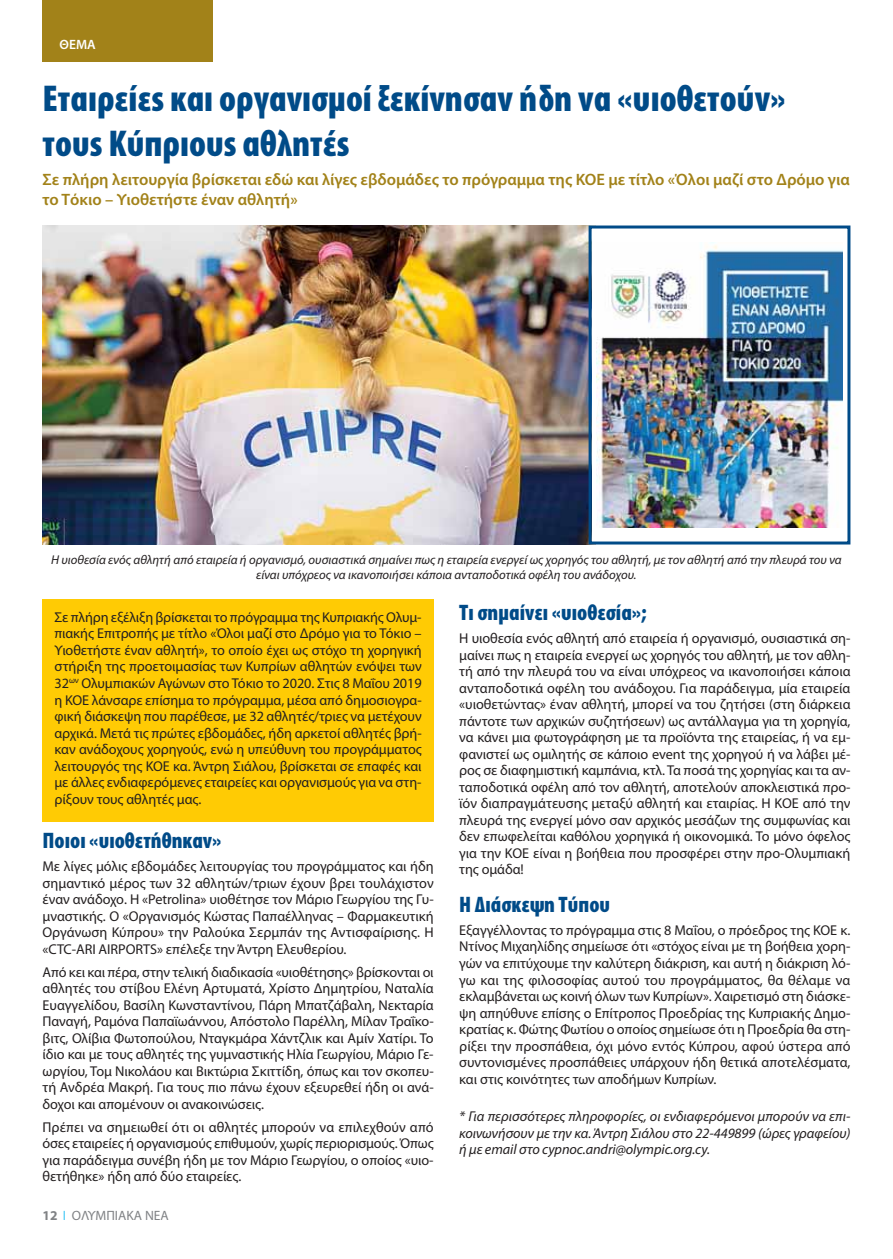
<style>
.page{position:relative;width:893px;height:1259px;background:#fff}
.page>*{position:absolute;margin:0;border:0;box-sizing:border-box;transform-origin:0 0}
.t1{font:700 37.5px/45px "Myriad Condensed Greek";color:#004b88}
.t2{font:700 22.5px "Myriad Condensed Greek";color:#004b88}
.t3{font:600 16.5px/19.8px "Myriad Pro";color:#a28219}
.t4{font:14.25px/16.5px "Myriad Pro";letter-spacing:-.005em;color:#231f20;text-align:justify}
.t5{font:italic 14.25px/16.5px "Myriad Pro";letter-spacing:-.005em;color:#231f20;text-align:justify}
.t6{font:13.5px "Myriad Pro";color:#808285}
.t7{font:600 13.5px "Myriad Pro";color:#fff}
.t8{font:italic 12.75px/15.3px "Myriad Pro";color:#231f20;text-align:center}
.s1{font-family:"CF Helvetica"}
.s2{font-weight:700}
.s3{color:#44c8f5}
</style>
<div class="page">
<div style="left:43px;top:0;width:170px;height:62px;background:#a28219"></div>
<div style="left:43px;top:599px;width:391px;height:222px;background:#ffcb04"></div>
<img style="left:43px;top:225px;width:546px;height:319px">
<img style="left:596px;top:242px;width:247px;height:286px">
<div style="left:589px;top:225px;width:261px;height:319px;border:3px solid #004b88"></div>
<p class="t7" style="left:60px;top:37px;width:38px">ΘΕΜΑ</p>
<h1 class="t1" style="left:43px;top:81px;width:745px">Εταιρείες και οργανισμοί ξεκίνησαν ήδη να <span class="s1">«</span>υιοθετούν<span class="s1">» </span>τους Κύπριους αθλητές</h1>
<p class="t3" style="left:43px;top:170px;width:809px">Σε πλήρη λειτουργία βρίσκεται εδώ και λίγες εβδομάδες το πρόγραμμα της ΚΟΕ με τίτλο «Όλοι μαζί στο Δρόμο για το Τόκιο – Υιοθετήστε έναν αθλητή»</p>
<p class="t8" style="left:51px;top:553px;width:792px">Η υιοθεσία ενός αθλητή από εταιρεία ή οργανισμό, ουσιαστικά σημαίνει πως η εταιρεία ενεργεί ως χορηγός του αθλητή, με τον αθλητή από την πλευρά του να είναι υπόχρεος να ικανοποιήσει κάποια ανταποδοτικά οφέλη του ανάδοχου.</p>
<p class="t4" style="left:55px;top:610px;width:369px">Σε πλήρη εξέλιξη βρίσκεται το πρόγραμμα της Κυπριακής Ολυμ&shy;πιακής Επιτροπής με τίτλο «Όλοι μαζί στο Δρόμο για το Τόκιο – Υιοθετήστε έναν αθλητή», το οποίο έχει ως στόχο τη χορηγική στήριξη της προετοιμασίας των Κυπρίων αθλητών ενόψει των 32<sup>ων</sup> Ολυμπιακών Αγώνων στο Τόκιο το 2020. Στις 8 Μαΐου 2019 η ΚΟΕ λάνσαρε επίσημα το πρόγραμμα, μέσα από δημοσιογρα&shy;φική διάσκεψη που παρέθεσε, με 32 αθλητές/τριες να μετέχουν αρχικά. Μετά τις πρώτες εβδομάδες, ήδη αρκετοί αθλητές βρή&shy;καν ανάδοχους χορηγούς, ενώ η υπεύθυνη του προγράμματος λειτουργός της ΚΟΕ κα. Άντρη Σιάλου, βρίσκεται σε επαφές και με άλλες ενδιαφερόμενες εταιρείες και οργανισμούς για να στη&shy;ρίξουν τους αθλητές μας.</p>
<h2 class="t2" style="left:459px;top:605px;width:189px">Τι σημαίνει <span class="s1">«</span>υιοθεσία<span class="s1">»</span>;</h2>
<p class="t4" style="left:459px;top:631px;width:393px">Η υιοθεσία ενός αθλητή από εταιρεία ή οργανισμό, ουσιαστικά ση&shy;μαίνει πως η εταιρεία ενεργεί ως χορηγός του αθλητή, με τον αθλη&shy;τή από την πλευρά του να είναι υπόχρεος να ικανοποιήσει κάποια ανταποδοτικά οφέλη του ανάδοχου. Για παράδειγμα, μία εταιρεία «υιοθετώντας» έναν αθλητή, μπορεί να του ζητήσει (στη διάρκεια πάντοτε των αρχικών συζητήσεων) ως αντάλλαγμα για τη χορηγία, να κάνει μια φωτογράφηση με τα προϊόντα της εταιρείας, ή να εμ&shy;φανιστεί ως ομιλητής σε κάποιο event της χορηγού ή να λάβει μέ&shy;ρος σε διαφημιστική καμπάνια, κτλ. Τα ποσά της χορηγίας και τα αν&shy;ταποδοτικά οφέλη από τον αθλητή, αποτελούν αποκλειστικά προ&shy;ϊόν διαπραγμάτευσης μεταξύ αθλητή και εταιρίας. Η ΚΟΕ από την πλευρά της ενεργεί μόνο σαν αρχικός μεσάζων της συμφωνίας και δεν επωφελείται καθόλου χορηγικά ή οικονομικά. Το μόνο όφελος για την ΚΟΕ είναι η βοήθεια που προσφέρει στην προ-Ολυμπιακή της ομάδα!</p>
<h2 class="t2" style="left:459px;top:897px;width:152px">Η Διάσκεψη Τύπου</h2>
<p class="t4" style="left:459px;top:923px;width:393px">Εξαγγέλλοντας το πρόγραμμα στις 8 Μαΐου, ο πρόεδρος της ΚΟΕ κ.<br>Ντίνος Μιχαηλίδης σημείωσε ότι «στόχος είναι με τη βοήθεια χορη&shy;γών να επιτύχουμε την καλύτερη διάκριση, και αυτή η διάκριση λό&shy;γω και της φιλοσοφίας αυτού του προγράμματος, θα θέλαμε να εκλαμβάνεται ως κοινή όλων των Κυπρίων». Χαιρετισμό στη διάσκε&shy;ψη απηύθυνε επίσης ο Επίτροπος Προεδρίας της Κυπριακής Δημο&shy;κρατίας κ. Φώτης Φωτίου ο οποίος σημείωσε ότι η Προεδρία θα στη&shy;ρίξει την προσπάθεια, όχι μόνο εντός Κύπρου, αφού ύστερα από συντονισμένες προσπάθειες υπάρχουν ήδη θετικά αποτελέσματα, και στις κοινότητες των αποδήμων Κυπρίων.</p>
<p class="t5" style="left:459px;top:1109px;width:393px">* Για περισσότερες πληροφορίες, οι ενδιαφερόμενοι μπορούν να επι&shy;κοινωνήσουν με την κα. Άντρη Σιάλου στο 22-449899 (ώρες γραφείου) ή με email στο cypnoc.andri@olympic.org.cy.</p>
<h2 class="t2" style="left:43px;top:833px;width:181px">Ποιοι <span class="s1">«</span>υιοθετήθηκαν<span class="s1">»</span></h2>
<p class="t4" style="left:43px;top:859px;width:393px">Με λίγες μόλις εβδομάδες λειτουργίας του προγράμματος και ήδη σημαντικό μέρος των 32 αθλητών/τριων έχουν βρει τουλάχιστον έναν ανάδοχο. Η «Petrolina» υιοθέτησε τον Μάριο Γεωργίου της Γυ&shy;μναστικής. Ο «Οργανισμός Κώστας Παπαέλληνας – Φαρμακευτική Οργάνωση Κύπρου» την Ραλούκα Σερμπάν της Αντισφαίρισης. Η «CTC-ARI AIRPORTS» επέλεξε την Άντρη Ελευθερίου.</p>
<p class="t4" style="left:43px;top:965px;width:393px">Από κει και πέρα, στην τελική διαδικασία «υιοθέτησης» βρίσκονται οι αθλητές του στίβου Ελένη Αρτυματά, Χρίστο Δημητρίου, Ναταλία Ευαγγελίδου, Βασίλη Κωνσταντίνου, Πάρη Μπατζάβαλη, Νεκταρία Παναγή, Ραμόνα Παπαϊωάννου, Απόστολο Παρέλλη, Μίλαν Τραΐκο&shy;βιτς, Ολίβια Φωτοπούλου, Νταγκμάρα Χάντζλικ και Αμίν Χατίρι. Το ίδιο και με τους αθλητές της γυμναστικής Ηλία Γεωργίου, Μάριο Γε&shy;ωργίου, Τομ Νικολάου και Βικτώρια Σκιττίδη, όπως και τον σκοπευ&shy;τή Ανδρέα Μακρή. Για τους πιο πάνω έχουν εξευρεθεί ήδη οι ανά&shy;δοχοι και απομένουν οι ανακοινώσεις.</p>
<p class="t4" style="left:43px;top:1120px;width:393px">Πρέπει να σημειωθεί ότι οι αθλητές μπορούν να επιλεχθούν από όσες εταιρείες ή οργανισμούς επιθυμούν, χωρίς περιορισμούς. Όπως για παράδειγμα συνέβη ήδη με τον Μάριο Γεωργίου, ο οποίος «υιο&shy;θετήθηκε» ήδη από δύο εταιρείες.</p>
<p class="t6" style="left:43px;top:1210px;width:128px"><span class="s2">12</span> <span class="s3">I</span> ΟΛΥΜΠΙΑΚΑ ΝΕΑ</p>
</div>
